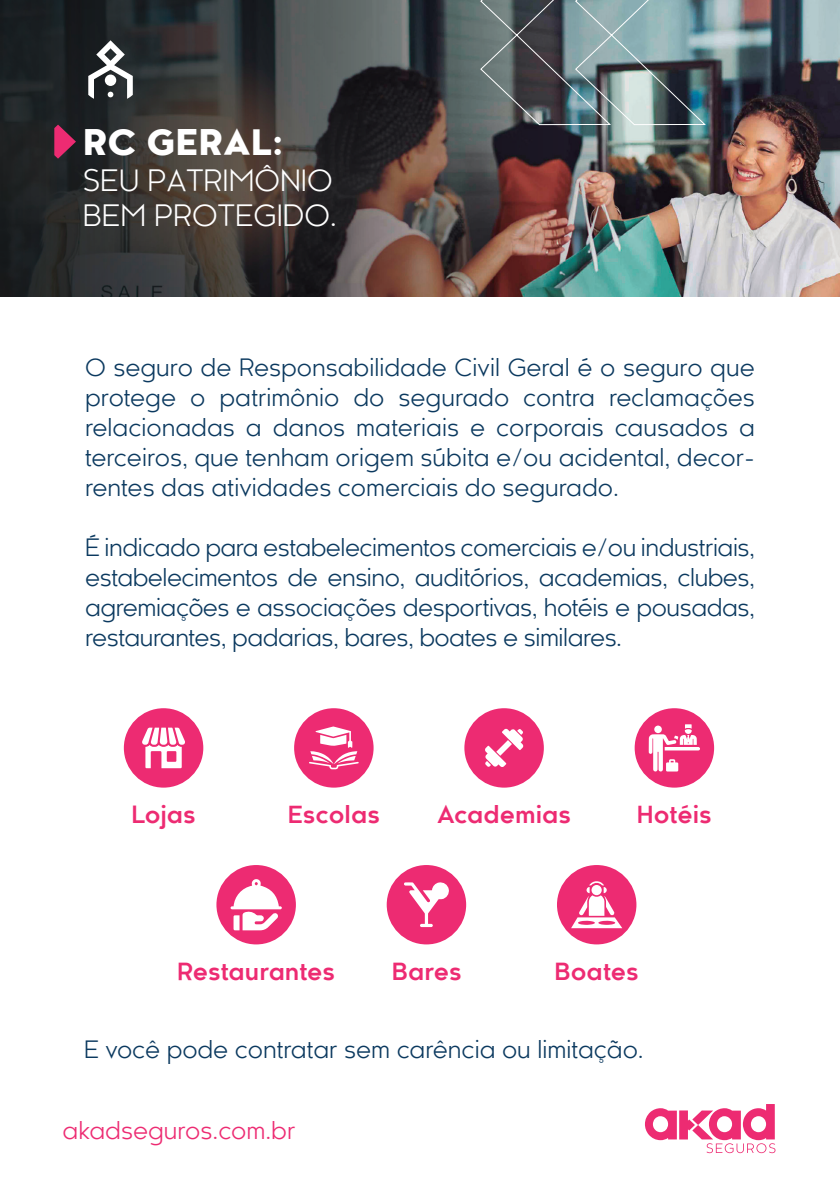
<style>
.page{position:relative;width:840px;height:1191px;background:#fff}
.page>*{position:absolute;margin:0;border:0;box-sizing:border-box;transform-origin:0 0}
.t1{font:800 35.4px "Kessel 105 Text";color:#fff}
.t2{font:29.6px/35.6px "Kessel 105 Text";color:#fff}
.t3{font:24px/30px "Kessel 105 Text";letter-spacing:-.01em;color:#0b395f;text-align:justify}
.t4{font:700 24px "Kessel 105 Text";color:#ed2b72}
.t5{font:24px "Kessel 105 Text";color:#ed2b72}
</style>
<div class="page">
<img style="left:624px;top:0;width:215px;height:296px">
<img style="left:0;top:0;width:624px;height:296px">
<img style="left:479px;top:0;width:226px;height:126px">
<svg style="left:54px;top:125px;width:22px;height:34px"></svg>
<svg style="left:645px;top:1104px;width:130px;height:49px"></svg>
<svg style="left:88px;top:40px;width:45px;height:59px"></svg>
<div style="left:124px;top:708px;width:79px;height:79px;background:#ed2b72;border-radius:50%"></div>
<svg style="left:142px;top:727px;width:43px;height:41px"></svg>
<div style="left:294px;top:708px;width:79px;height:79px;background:#ed2b72;border-radius:50%"></div>
<svg style="left:309px;top:726px;width:49px;height:43px"></svg>
<div style="left:464px;top:708px;width:79px;height:79px;background:#ed2b72;border-radius:50%"></div>
<svg style="left:485px;top:728px;width:38px;height:39px"></svg>
<div style="left:634px;top:708px;width:79px;height:79px;background:#ed2b72;border-radius:50%"></div>
<svg style="left:648px;top:724px;width:51px;height:47px"></svg>
<div style="left:216px;top:865px;width:80px;height:79px;background:#ed2b72;border-radius:50%"></div>
<svg style="left:230px;top:879px;width:52px;height:51px"></svg>
<div style="left:386px;top:865px;width:80px;height:79px;background:#ed2b72;border-radius:50%"></div>
<svg style="left:404px;top:882px;width:45px;height:45px"></svg>
<div style="left:556px;top:865px;width:80px;height:79px;background:#ed2b72;border-radius:50%"></div>
<svg style="left:571px;top:881px;width:51px;height:47px"></svg>
<h1 class="t1" style="left:83px;top:121px;width:202px">RC GERAL:</h1>
<p class="t2" style="left:83px;top:164px;width:256px">SEU PATRIMÔNIO<br>BEM PROTEGIDO.</p>
<p class="t3" style="left:85px;top:353px;width:670px">O seguro de Responsabilidade Civil Geral é o seguro que protege o patrimônio do segurado contra reclamações relacionadas a danos materiais e corporais causados a terceiros, que tenham origem súbita e/ou acidental, decor&shy;rentes das atividades comerciais do segurado.</p>
<p class="t3" style="left:85px;top:533px;width:671px">É indicado para estabelecimentos comerciais e/ou industriais, estabelecimentos de ensino, auditórios, academias, clubes, agremiações e associações desportivas, hotéis e pousadas, restaurantes, padarias, bares, boates e similares.</p>
<p class="t4" style="left:131px;top:801px;width:66px">Lojas</p>
<p class="t4" style="left:287px;top:801px;width:94px">Escolas</p>
<p class="t4" style="left:437px;top:801px;width:135px">Academias</p>
<p class="t4" style="left:636px;top:801px;width:76px">Hotéis</p>
<p class="t4" style="left:177px;top:958px;width:159px">Restaurantes</p>
<p class="t4" style="left:391px;top:958px;width:71px">Bares</p>
<p class="t4" style="left:554px;top:958px;width:86px">Boates</p>
<p class="t3" style="left:84px;top:1035px;width:561px">E você pode contratar sem carência ou limitação.</p>
<p class="t5" style="left:63px;top:1117px;width:234px">akadseguros.com.br</p>
</div>
